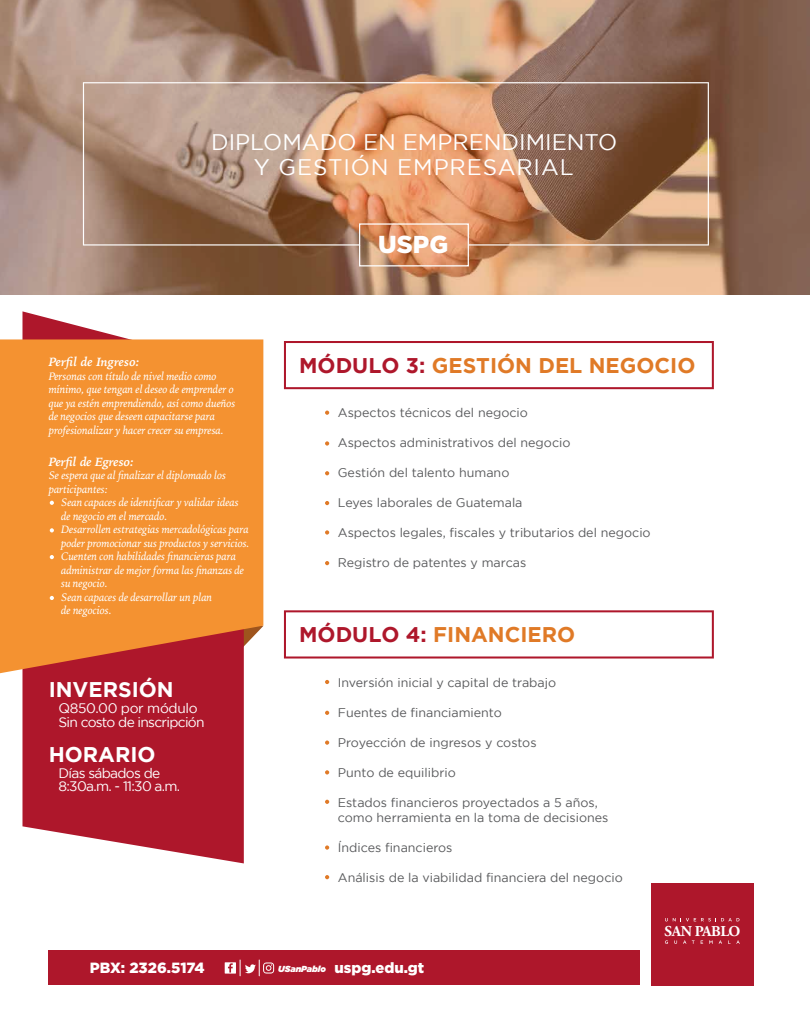
<style>
.page{position:relative;width:810px;height:1035px;background:#fff}
.page>*{position:absolute;margin:0;border:0;box-sizing:border-box;transform-origin:0 0}
.t1{font:900 24.5px "Gotham";color:#fff}
.t2{font:22.5px/24.2px "Gotham";color:#fff;text-align:center}
.t3{font:700 21.25px "Gotham";color:#e07a27}
.t4{font:700 21.25px "Gotham";color:#fff}
.t5{font:700 15px "Adobe Garamond Pro";letter-spacing:-.025em;color:#fff}
.t6{font:900 14.75px "Gotham";color:#fff}
.t7{font:13.75px/13.8px "Gotham";letter-spacing:-.05em;color:#fff}
.t8{font:12.5px/15px "Gotham";color:#58595b}
.t9{font:italic 700 12.5px "Iowan Old Style";letter-spacing:-.01em;color:#fff}
.t10{font:italic 11.25px/13.5px "Iowan Old Style";letter-spacing:-.01em;color:#fff}
.s1{color:#ae172b}
.s2{font-style:italic;font-size:8.75px}
</style>
<div class="page">
<svg style="left:22px;top:311px;width:222px;height:552px;fill:#ae172b"></svg>
<svg style="left:0;top:339px;width:263px;height:334px;background:#ef8b32"></svg>
<svg style="left:50px;top:501px;width:4px;height:4px"></svg>
<svg style="left:50px;top:528px;width:4px;height:4px"></svg>
<svg style="left:50px;top:555px;width:4px;height:4px"></svg>
<svg style="left:50px;top:596px;width:4px;height:4px"></svg>
<div style="left:48px;top:950px;width:592px;height:35px;background:#ae172b"></div>
<svg style="left:225px;top:960px;width:49px;height:16px"></svg>
<div style="left:652px;top:883px;width:102px;height:102px;background:#ae172b"></div>
<svg style="left:709px;top:940px;width:4px;height:4px"></svg>
<svg style="left:728px;top:940px;width:12px;height:4px"></svg>
<svg style="left:665px;top:918px;width:75px;height:3px"></svg>
<svg style="left:284px;top:341px;width:430px;height:48px"></svg>
<svg style="left:325px;top:411px;width:4px;height:4px"></svg>
<svg style="left:325px;top:441px;width:4px;height:5px"></svg>
<svg style="left:325px;top:530px;width:4px;height:5px"></svg>
<svg style="left:325px;top:561px;width:4px;height:4px"></svg>
<svg style="left:325px;top:501px;width:4px;height:4px"></svg>
<svg style="left:325px;top:471px;width:4px;height:4px"></svg>
<svg style="left:284px;top:610px;width:430px;height:49px"></svg>
<svg style="left:325px;top:680px;width:4px;height:4px"></svg>
<svg style="left:325px;top:711px;width:4px;height:4px"></svg>
<svg style="left:325px;top:800px;width:4px;height:4px"></svg>
<svg style="left:325px;top:845px;width:4px;height:5px"></svg>
<svg style="left:325px;top:875px;width:4px;height:4px"></svg>
<svg style="left:325px;top:770px;width:4px;height:4px"></svg>
<svg style="left:325px;top:741px;width:4px;height:4px"></svg>
<svg style="left:0;top:0;width:810px;height:295px;background:#a17d68"></svg>
<div style="left:359px;top:223px;width:110px;height:43px;border:1px solid #fff"></div>
<svg style="left:83px;top:82px;width:626px;height:164px;background:#ae8165"></svg>
<h2 class="t2" style="left:211px;top:130px;width:408px">DIPLOMADO EN EMPRENDIMIENTO<br>Y GESTIÓN EMPRESARIAL</h2>
<p class="t9" style="left:49px;top:351px;width:92px">Perfil de Ingreso:</p>
<p class="t10" style="left:49px;top:369px;width:188px">Personas con título de nivel medio como mínimo, que tengan el deseo de emprender o que ya estén emprendiendo, así como dueños de negocios que deseen capacitarse para profesionalizar y hacer crecer su empresa.</p>
<p class="t9" style="left:49px;top:450px;width:86px">Perfil de Egreso:</p>
<p class="t10" style="left:49px;top:468px;width:179px">Se espera que al finalizar el diplomado los participantes:</p>
<p class="t10" style="left:61px;top:495px;width:190px">Sean capaces de identificar y validar ideas de negocio en el mercado.<br>Desarrollen estrategias mercadológicas para poder promocionar sus productos y servicios.<br>Cuenten con habilidades financieras para administrar de mejor forma las finanzas de su negocio.<br>Sean capaces de desarrollar un plan<br>de negocios.</p>
<h3 class="t4" style="left:49px;top:678px;width:127px">INVERSIÓN</h3>
<p class="t7" style="left:58px;top:701px;width:148px">Q850.00 por módulo<br>Sin costo de inscripción</p>
<p class="t7" style="left:58px;top:766px;width:123px">Días sábados de<br>8:30a.m. - 11:30 a.m.</p>
<h3 class="t4" style="left:49px;top:742px;width:108px">HORARIO</h3>
<h1 class="t1" style="left:378px;top:230px;width:71px">USPG</h1>
<h3 class="t3" style="left:299px;top:353px;width:398px"><span class="s1">MÓDULO 3:</span> GESTIÓN DEL NEGOCIO</h3>
<p class="t8" style="left:338px;top:405px;width:192px">Aspectos técnicos del negocio</p>
<p class="t8" style="left:338px;top:435px;width:234px">Aspectos administrativos del negocio</p>
<p class="t8" style="left:338px;top:465px;width:173px">Gestión del talento humano</p>
<p class="t8" style="left:338px;top:495px;width:186px">Leyes laborales de Guatemala</p>
<p class="t8" style="left:338px;top:525px;width:314px">Aspectos legales, fiscales y tributarios del negocio</p>
<p class="t8" style="left:338px;top:555px;width:190px">Registro de patentes y marcas</p>
<h3 class="t3" style="left:299px;top:622px;width:278px"><span class="s1">MÓDULO 4:</span> FINANCIERO</h3>
<p class="t8" style="left:338px;top:675px;width:220px">Inversión inicial y capital de trabajo</p>
<p class="t8" style="left:338px;top:705px;width:166px">Fuentes de financiamiento</p>
<p class="t8" style="left:338px;top:735px;width:200px">Proyección de ingresos y costos</p>
<p class="t8" style="left:338px;top:765px;width:119px">Punto de equilibrio</p>
<p class="t8" style="left:338px;top:795px;width:272px">Estados financieros proyectados a 5 años, como herramienta en la toma de decisiones</p>
<p class="t8" style="left:338px;top:840px;width:116px">Índices financieros</p>
<p class="t8" style="left:338px;top:870px;width:286px">Análisis de la viabilidad financiera del negocio</p>
<h3 class="t5" style="left:665px;top:922px;width:77px">SAN PABLO</h3>
<h3 class="t6" style="left:90px;top:960px;width:116px">PBX: 2326.5174</h3>
<h3 class="t6" style="left:278px;top:960px;width:148px"><span class="s2">USanPablo</span> uspg.edu.gt</h3>
</div>
